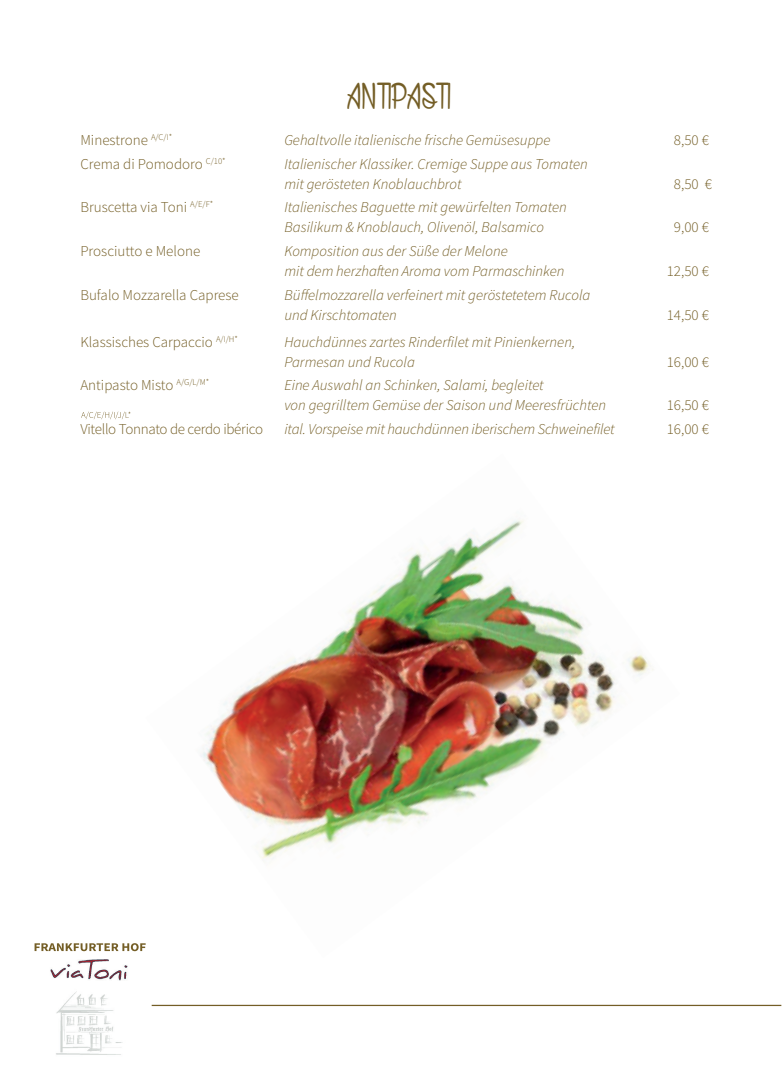
<style>
.page{position:relative;width:784px;height:1085px;background:#fff}
.page>*{position:absolute;margin:0;border:0;box-sizing:border-box;transform-origin:0 0}
.t1{font:37.5px "Saint Andrewdes Kiwis";letter-spacing:.025em;color:#745e26}
.t2{font:italic 300 15px/20px "Source Sans Pro";color:#745e26}
.t3{font:300 15px "Source Sans Pro";color:#745e26}
.t4{font:300 15px "Source Sans Pro";letter-spacing:-.02em;color:#745e26}
</style>
<div class="page">
<img style="left:145px;top:520px;width:509px;height:428px">
<svg style="left:81px;top:411px;width:49px;height:8px"></svg>
<svg style="left:35px;top:943px;width:110px;height:8px"></svg>
<img style="left:50px;top:959px;width:110px;height:96px">
<hr style="left:152px;top:1004px;width:628px;height:1px;background:#745e26">
<h1 class="t1" style="left:347px;top:79px;width:106px">ANTIPASTI</h1>
<p class="t3" style="left:80px;top:131px;width:93px">Minestrone <sup>A/C/I*</sup></p>
<p class="t2" style="left:284px;top:130px;width:267px">Gehaltvolle italienische frische Gemüsesuppe</p>
<p class="t3" style="left:673px;top:131px;width:37px">8,50 €</p>
<p class="t3" style="left:80px;top:155px;width:147px">Crema di Pomodoro <sup>C/10*</sup></p>
<p class="t2" style="left:284px;top:154px;width:305px">Italienischer Klassiker. Cremige Suppe aus Tomaten mit gerösteten Knoblauchbrot</p>
<p class="t3" style="left:673px;top:175px;width:40px">8,50 €</p>
<p class="t3" style="left:80px;top:198px;width:134px">Bruscetta via Toni <sup>A/E/F*</sup></p>
<p class="t2" style="left:284px;top:197px;width:284px">Italienisches Baguette mit gewürfelten Tomaten<br>Basilikum &amp; Knoblauch, Olivenöl, Balsamico</p>
<p class="t3" style="left:80px;top:242px;width:121px">Prosciutto e Melone</p>
<p class="t2" style="left:284px;top:241px;width:281px">Komposition aus der Süße der Melone<br>mit dem herzhaften Aroma vom Parmaschinken</p>
<p class="t3" style="left:80px;top:285px;width:160px">Bufalo Mozzarella Caprese</p>
<p class="t2" style="left:284px;top:284px;width:307px">Büffelmozzarella verfeinert mit geröstetetem Rucola und Kirschtomaten</p>
<p class="t3" style="left:80px;top:332px;width:159px">Klassisches Carpaccio <sup>A/I/H*</sup></p>
<p class="t2" style="left:284px;top:331px;width:292px">Hauchdünnes zartes Rinderfilet mit Pinienkernen,<br>Parmesan und Rucola</p>
<p class="t3" style="left:80px;top:376px;width:130px">Antipasto Misto <sup>A/G/L/M*</sup></p>
<p class="t2" style="left:284px;top:375px;width:323px">Eine Auswahl an Schinken, Salami, begleitet<br>von gegrilltem Gemüse der Saison und Meeresfrüchten</p>
<p class="t3" style="left:673px;top:218px;width:37px">9,00 €</p>
<p class="t3" style="left:666px;top:262px;width:44px">12,50 €</p>
<p class="t3" style="left:666px;top:305px;width:44px">14,50 €</p>
<p class="t3" style="left:666px;top:352px;width:44px">16,00 €</p>
<p class="t3" style="left:666px;top:396px;width:44px">16,50 €</p>
<p class="t4" style="left:80px;top:419px;width:184px">Vitello Tonnato de cerdo ibérico</p>
<p class="t2" style="left:284px;top:419px;width:331px">ital. Vorspeise mit hauchdünnen iberischem Schweinefilet</p>
<p class="t3" style="left:666px;top:419px;width:44px">16,00 €</p>
</div>
